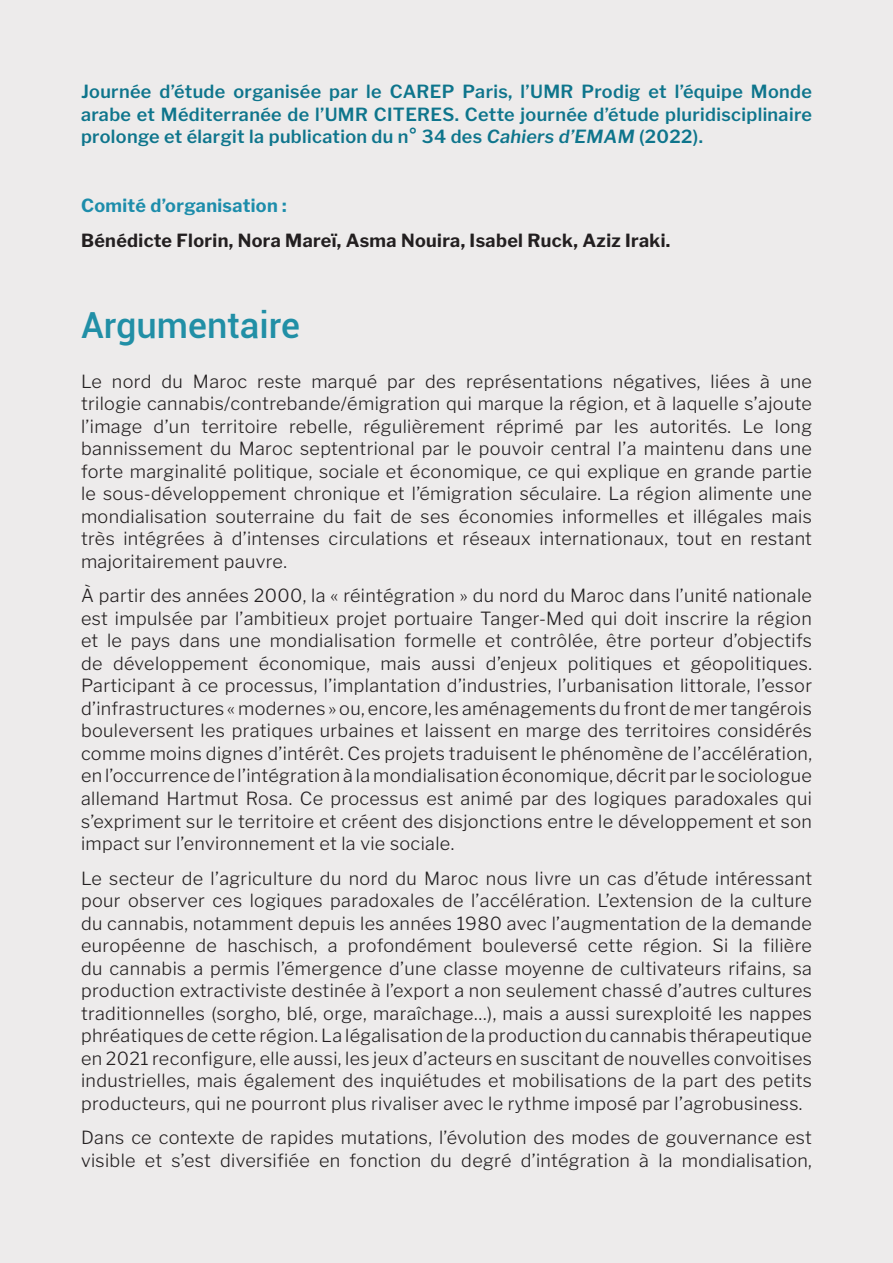
<style>
.page{position:relative;width:893px;height:1263px;background:#edebeb}
.page>*{position:absolute;margin:0;border:0;box-sizing:border-box;transform-origin:0 0}
.t1{font:500 36px "Roboto";color:#218fa6}
.t2{font:300 18px/22.5px "Libre Franklin";letter-spacing:.02em;color:#231f20;text-align:justify}
.t3{font:600 18px/22.5px "Libre Franklin";letter-spacing:.02em;color:#0e758c;text-align:justify}
.t4{font:700 18px "Libre Franklin";letter-spacing:.02em;color:#231f20}
.t5{font:700 18px "Libre Franklin";letter-spacing:.02em;color:#1d8dab}
.s1{font-weight:100;font-style:italic}
</style>
<div class="page">
<p class="t3" style="left:81px;top:79px;width:732px">Journée d’étude organisée par le CAREP Paris, l’UMR Prodig et l’équipe Monde arabe et Méditerranée de l’UMR CITERES. Cette journée d’étude pluridisciplinaire prolonge et élargit la publication du n° 34 des <span class="s1">Cahiers d’EMAM</span> (2022).</p>
<p class="t5" style="left:81px;top:192px;width:207px">Comité d’organisation :</p>
<p class="t4" style="left:81px;top:226px;width:591px">Bénédicte Florin, Nora Mareï, Asma Nouira, Isabel Ruck, Aziz Iraki.</p>
<h1 class="t1" style="left:81px;top:300px;width:220px">Argumentaire</h1>
<p class="t2" style="left:81px;top:368px;width:732px">Le nord du Maroc reste marqué par des représentations négatives, liées à une trilogie cannabis/contrebande/émigration qui marque la région, et à laquelle s’ajoute l’image d’un territoire rebelle, régulièrement réprimé par les autorités. Le long bannissement du Maroc septentrional par le pouvoir central l’a maintenu dans une forte marginalité politique, sociale et économique, ce qui explique en grande partie le sous-développement chronique et l’émigration séculaire. La région alimente une mondialisation souterraine du fait de ses économies informelles et illégales mais très intégrées à d’intenses circulations et réseaux internationaux, tout en restant majoritairement pauvre.</p>
<p class="t2" style="left:81px;top:583px;width:732px">À partir des années 2000, la « réintégration » du nord du Maroc dans l’unité nationale est impulsée par l’ambitieux projet portuaire Tanger-Med qui doit inscrire la région et le pays dans une mondialisation formelle et contrôlée, être porteur d’objectifs de développement économique, mais aussi d’enjeux politiques et géopolitiques.<br>Participant à ce processus, l’implantation d’industries, l’urbanisation littorale, l’essor d’infrastructures « modernes » ou, encore, les aménagements du front de mer tangérois bouleversent les pratiques urbaines et laissent en marge des territoires considérés comme moins dignes d’intérêt. Ces projets traduisent le phénomène de l’accélération, en l’occurrence de l’intégration à la mondialisation économique, décrit par le sociologue allemand Hartmut Rosa. Ce processus est animé par des logiques paradoxales qui s’expriment sur le territoire et créent des disjonctions entre le développement et son impact sur l’environnement et la vie sociale.</p>
<p class="t2" style="left:81px;top:865px;width:733px">Le secteur de l’agriculture du nord du Maroc nous livre un cas d’étude intéressant pour observer ces logiques paradoxales de l’accélération. L’extension de la culture du cannabis, notamment depuis les années 1980 avec l’augmentation de la demande européenne de haschisch, a profondément bouleversé cette région. Si la filière du cannabis a permis l’émergence d’une classe moyenne de cultivateurs rifains, sa production extractiviste destinée à l’export a non seulement chassé d’autres cultures traditionnelles (sorgho, blé, orge, maraîchage…), mais a aussi surexploité les nappes phréatiques de cette région. La légalisation de la production du cannabis thérapeutique en 2021 reconfigure, elle aussi, les jeux d’acteurs en suscitant de nouvelles convoitises industrielles, mais également des inquiétudes et mobilisations de la part des petits producteurs, qui ne pourront plus rivaliser avec le rythme imposé par l’agrobusiness.</p>
<p class="t2" style="left:81px;top:1124px;width:732px">Dans ce contexte de rapides mutations, l’évolution des modes de gouvernance est visible et s’est diversifiée en fonction du degré d’intégration à la mondialisation,</p>
</div>
